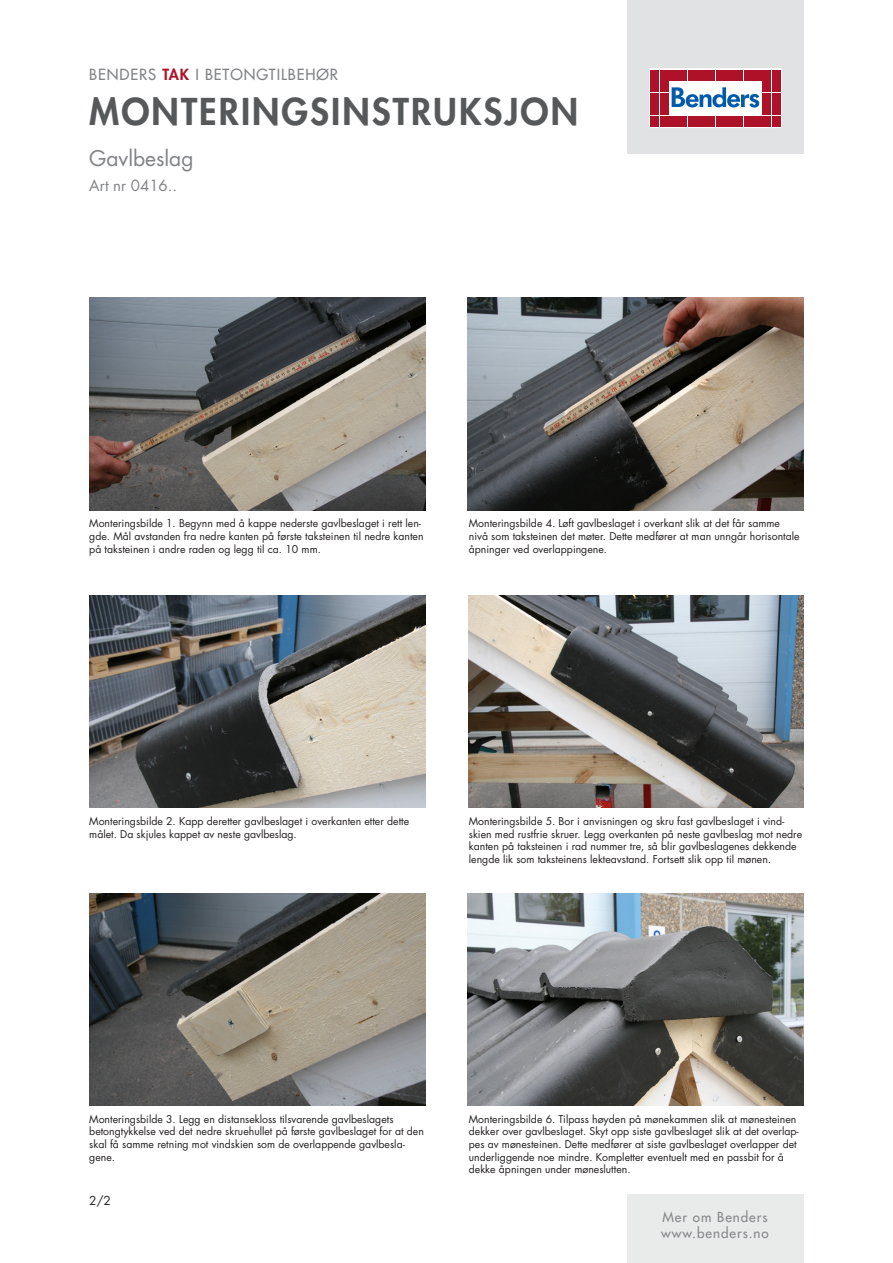
<style>
.page{position:relative;width:893px;height:1263px;background:#fff}
.page>*{position:absolute;margin:0;border:0;box-sizing:border-box;transform-origin:0 0}
.t1{font:800 36px "Futura Std";letter-spacing:.055em;color:#57585a}
.t2{font:21px "Futura Std";color:#808285}
.t3{font:500 15px "Futura Std";letter-spacing:.06em;color:#808285}
.t4{font:15px "Futura Std";color:#808285}
.t5{font:500 13.5px/16.2px "Futura Std";letter-spacing:.07em;color:#87888a}
.t6{font:12px "Futura Std";color:#231f20}
.BILDTEXT{font:10.5px/12.6px "Futura Std";color:#231f20}
.s1{font-weight:800;color:#ae1229}
</style>
<div class="page">
<div style="left:627px;top:1195px;width:177px;height:68px;background:#e9eaea"></div>
<div style="left:627px;top:0;width:177px;height:153px;background:#e1e2e4"></div>
<svg style="left:649px;top:69px;width:132px;height:59px;background:#eac5cb"></svg>
<div style="left:651px;top:70px;width:8px;height:10px;background:#ae1229"></div>
<div style="left:660px;top:70px;width:8px;height:10px;background:#ae1229"></div>
<div style="left:651px;top:81px;width:8px;height:11px;background:#ae1229"></div>
<div style="left:660px;top:81px;width:8px;height:11px;background:#ae1229"></div>
<div style="left:651px;top:93px;width:8px;height:10px;background:#ae1229"></div>
<div style="left:660px;top:93px;width:8px;height:10px;background:#ae1229"></div>
<div style="left:651px;top:104px;width:8px;height:11px;background:#ae1229"></div>
<div style="left:660px;top:104px;width:8px;height:11px;background:#ae1229"></div>
<div style="left:651px;top:116px;width:8px;height:10px;background:#ae1229"></div>
<div style="left:660px;top:116px;width:8px;height:10px;background:#ae1229"></div>
<div style="left:669px;top:70px;width:8px;height:10px;background:#ae1229"></div>
<div style="left:679px;top:70px;width:8px;height:10px;background:#ae1229"></div>
<div style="left:688px;top:70px;width:8px;height:10px;background:#ae1229"></div>
<div style="left:697px;top:70px;width:9px;height:10px;background:#ae1229"></div>
<div style="left:707px;top:70px;width:8px;height:10px;background:#ae1229"></div>
<div style="left:716px;top:70px;width:8px;height:10px;background:#ae1229"></div>
<div style="left:725px;top:70px;width:9px;height:10px;background:#ae1229"></div>
<div style="left:735px;top:70px;width:8px;height:10px;background:#ae1229"></div>
<div style="left:744px;top:70px;width:8px;height:10px;background:#ae1229"></div>
<div style="left:753px;top:70px;width:9px;height:10px;background:#ae1229"></div>
<div style="left:669px;top:116px;width:8px;height:10px;background:#ae1229"></div>
<div style="left:679px;top:116px;width:8px;height:10px;background:#ae1229"></div>
<div style="left:688px;top:116px;width:8px;height:10px;background:#ae1229"></div>
<div style="left:697px;top:116px;width:9px;height:10px;background:#ae1229"></div>
<div style="left:707px;top:116px;width:8px;height:10px;background:#ae1229"></div>
<div style="left:716px;top:116px;width:8px;height:10px;background:#ae1229"></div>
<div style="left:725px;top:116px;width:9px;height:10px;background:#ae1229"></div>
<div style="left:735px;top:116px;width:8px;height:10px;background:#ae1229"></div>
<div style="left:744px;top:116px;width:8px;height:10px;background:#ae1229"></div>
<div style="left:753px;top:116px;width:9px;height:10px;background:#ae1229"></div>
<div style="left:763px;top:70px;width:8px;height:10px;background:#ae1229"></div>
<div style="left:772px;top:70px;width:8px;height:10px;background:#ae1229"></div>
<div style="left:763px;top:81px;width:8px;height:11px;background:#ae1229"></div>
<div style="left:772px;top:81px;width:8px;height:11px;background:#ae1229"></div>
<div style="left:763px;top:93px;width:8px;height:10px;background:#ae1229"></div>
<div style="left:772px;top:93px;width:8px;height:10px;background:#ae1229"></div>
<div style="left:763px;top:104px;width:8px;height:11px;background:#ae1229"></div>
<div style="left:772px;top:104px;width:8px;height:11px;background:#ae1229"></div>
<div style="left:763px;top:116px;width:8px;height:10px;background:#ae1229"></div>
<div style="left:772px;top:116px;width:8px;height:10px;background:#ae1229"></div>
<svg style="left:672px;top:87px;width:87px;height:21px;background:#90b6d9"></svg>
<img style="left:468px;top:893px;width:336px;height:213px">
<img style="left:89px;top:893px;width:336px;height:213px">
<img style="left:469px;top:595px;width:335px;height:213px">
<img style="left:89px;top:595px;width:336px;height:213px">
<img style="left:468px;top:298px;width:336px;height:212px">
<img style="left:89px;top:298px;width:336px;height:212px">
<p class="t3" style="left:89px;top:65px;width:250px">BENDERS <span class="s1">TAK</span> I BETONGTILBEHØR</p>
<p class="t1" style="left:89px;top:89px;width:490px">MONTERINGSINSTRUKSJON</p>
<p class="t2" style="left:89px;top:145px;width:106px">Gavlbeslag</p>
<p class="t4" style="left:89px;top:176px;width:89px">Art nr 0416..</p>
<p class="BILDTEXT" style="left:89px;top:517px;width:336px">Monteringsbilde 1. Begynn med å kappe nederste gavlbeslaget i rett len&shy;gde. Mål avstanden fra nedre kanten på første taksteinen til nedre kanten på taksteinen i andre raden og legg til ca. 10 mm.</p>
<p class="BILDTEXT" style="left:469px;top:517px;width:332px">Monteringsbilde 4. Løft gavlbeslaget i overkant slik at det får samme nivå som taksteinen det møter. Dette medfører at man unngår horisontale åpninger ved overlappingene.</p>
<p class="BILDTEXT" style="left:89px;top:815px;width:321px">Monteringsbilde 2. Kapp deretter gavlbeslaget i overkanten etter dette målet. Da skjules kappet av neste gavlbeslag.</p>
<p class="BILDTEXT" style="left:469px;top:815px;width:335px">Monteringsbilde 5. Bor i anvisningen og skru fast gavlbeslaget i vind&shy;skien med rustfrie skruer. Legg overkanten på neste gavlbeslag mot nedre kanten på taksteinen i rad nummer tre, så blir gavlbeslagenes dekkende lengde lik som taksteinens lekteavstand. Fortsett slik opp til mønen.</p>
<p class="BILDTEXT" style="left:89px;top:1113px;width:336px">Monteringsbilde 3. Legg en distansekloss tilsvarende gavlbeslagets betongtykkelse ved det nedre skruehullet på første gavlbeslaget for at den skal få samme retning mot vindskien som de overlappende gavlbesla&shy;gene.</p>
<p class="t6" style="left:89px;top:1193px;width:23px">2/2</p>
<p class="BILDTEXT" style="left:469px;top:1113px;width:331px">Monteringsbilde 6. Tilpass høyden på mønekammen slik at mønesteinen dekker over gavlbeslaget. Skyt opp siste gavlbeslaget slik at det overlap&shy;pes av mønesteinen. Dette medfører at siste gavlbeslaget overlapper det underliggende noe mindre. Kompletter eventuelt med en passbit for å dekke åpningen under møneslutten.</p>
<p class="t5" style="left:661px;top:1209px;width:109px">Mer om Benders www.benders.no</p>
</div>
